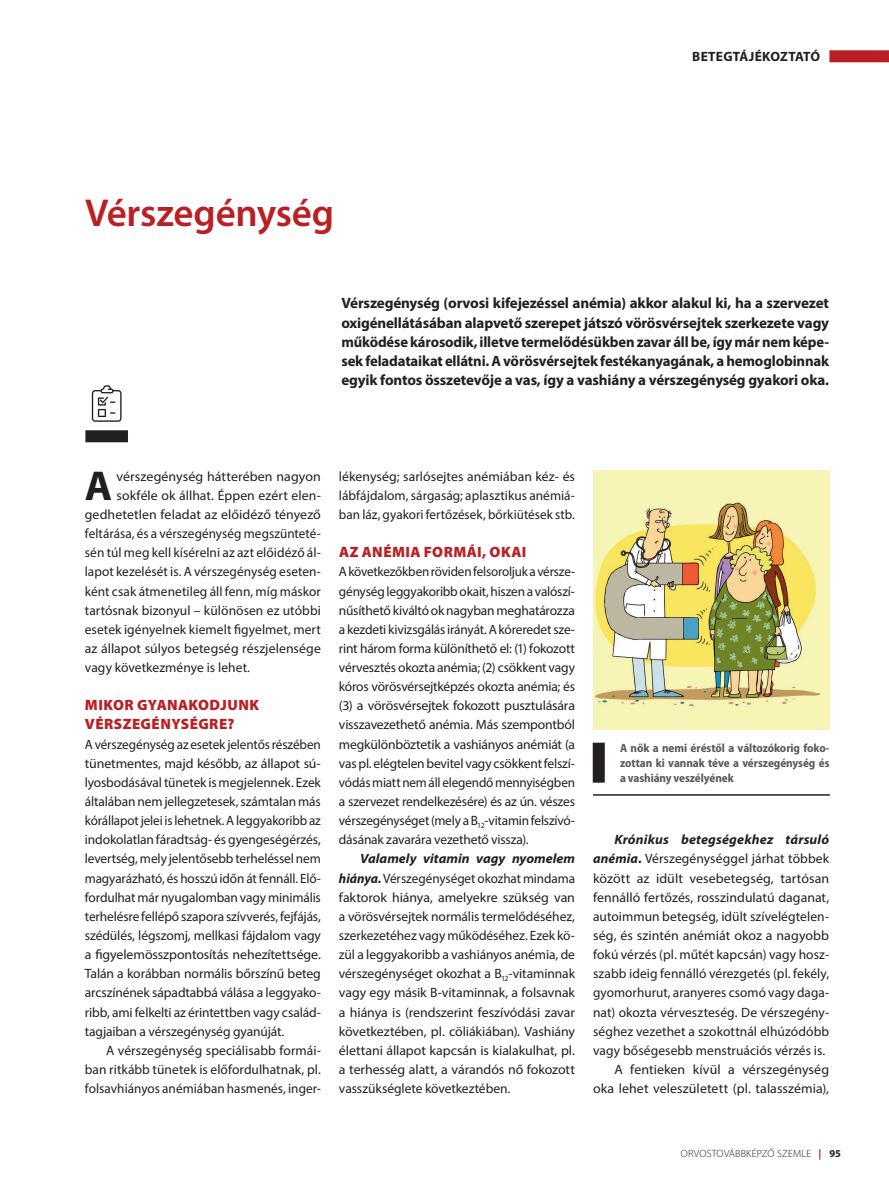
<style>
.page{position:relative;width:889px;height:1191px;background:#fff}
.page>*{position:absolute;margin:0;border:0;box-sizing:border-box;transform-origin:0 0}
.kenyér_iniciálé{font:700 41.85px "Myriad Pro";color:#231f20}
.főcím{font:600 39px "Myriad Pro";letter-spacing:-.005em;color:#ba1f24}
.lead{font:700 15px/19.2px "Myriad Pro";letter-spacing:-.01em;color:#231f20;text-align:justify}
.alcím_1{font:900 15px/19.2px "Myriad Pro";letter-spacing:.03em;color:#ba1f24}
.kenyér_tompa{font:13.5px/19.2px "Myriad Pro";letter-spacing:-.01em;color:#231f20;text-align:justify}
.kenyér{font:13.5px/19.2px "Myriad Pro";letter-spacing:.005em;color:#231f20;text-align:justify}
.kenyér_iniciálé-2{font:13.5px "Myriad Pro";letter-spacing:.005em;color:#231f20}
.t1{font:700 13.5px "Myriad Pro";letter-spacing:.02em;color:#231f20}
.képaláírás{font:700 semi-condensed 12px/15px "Myriad Pro";letter-spacing:-.005em;color:#57585a;text-align:justify}
.t2{font:300 10.5px "Myriad Pro";letter-spacing:.02em;color:#231f20}
.t3{font:700 10.5px "Myriad Pro";color:#231f20}
.s1{font-weight:700;font-style:italic}
.s2{font-weight:700;color:#ba1f24}
</style>
<div class="page">
<div style="left:829px;top:50px;width:60px;height:12px;background:#ba1f24"></div>
<svg style="left:92px;top:385px;width:30px;height:37px"></svg>
<div style="left:85px;top:430px;width:43px;height:12px;background:#231f20"></div>
<img style="left:593px;top:470px;width:236px;height:259px">
<div style="left:593px;top:742px;width:12px;height:40px;background:#231f20"></div>
<hr style="left:593px;top:794px;width:237px;height:1px;background:#231f20">
<p class="t1" style="left:692px;top:48px;width:129px">BETEGTÁJÉKOZTATÓ</p>
<p class="főcím" style="left:85px;top:188px;width:250px">Vérszegénység</p>
<p class="lead" style="left:341px;top:293px;width:489px">Vérszegénység (orvosi kifejezéssel anémia) akkor alakul ki, ha a szervezet oxigénellátásában alapvető szerepet játszó vörösvérsejtek szerkezete vagy működése károsodik, illetve termelődésükben zavar áll be, így már nem képe&shy;sek feladataikat ellátni. A vörösvérsejtek festékanyagának, a hemoglobinnak egyik fontos összetevője a vas, így a vashiány a vérszegénység gyakori oka.</p>
<p class="kenyér_iniciálé" style="left:85px;top:458px;width:29px">A</p>
<p class="kenyér_iniciálé-2" style="left:116px;top:468px;width:206px">vérszegénység hátterében nagyon</p>
<p class="kenyér_iniciálé-2" style="left:116px;top:487px;width:206px">sokféle ok állhat. Éppen ezért elen-</p>
<p class="kenyér_iniciálé-2" style="left:85px;top:506px;width:238px">gedhetetlen feladat az előidéző tényező</p>
<p class="kenyér_iniciálé-2" style="left:85px;top:525px;width:238px">feltárása, és a vérszegénység megszünteté-</p>
<p class="kenyér_iniciálé-2" style="left:85px;top:544px;width:238px">sén túl meg kell kísérelni az azt előidéző ál-</p>
<p class="kenyér_iniciálé-2" style="left:85px;top:563px;width:238px">lapot kezelését is. A vérszegénység eseten-</p>
<p class="kenyér_iniciálé-2" style="left:85px;top:582px;width:238px">ként csak átmenetileg áll fenn, míg máskor</p>
<p class="kenyér_iniciálé-2" style="left:85px;top:602px;width:238px">tartósnak bizonyul – különösen ez utóbbi</p>
<p class="kenyér_iniciálé-2" style="left:85px;top:621px;width:238px">esetek igényelnek kiemelt figyelmet, mert</p>
<p class="kenyér_iniciálé-2" style="left:85px;top:640px;width:238px">az állapot súlyos betegség részjelensége</p>
<p class="kenyér_iniciálé-2" style="left:85px;top:659px;width:167px">vagy következménye is lehet.</p>
<p class="alcím_1" style="left:85px;top:696px;width:176px">MIKOR GYANAKODJUNK<br>VÉRSZEGÉNYSÉGRE?</p>
<p class="kenyér_tompa" style="left:85px;top:734px;width:238px">A vérszegénység az esetek jelentős részében tünetmentes, majd később, az állapot sú&shy;lyosbodásával tünetek is megjelennek. Ezek általában nem jellegzetesek, számtalan más kórállapot jelei is lehetnek. A leggyakoribb az indokolatlan fáradtság- és gyengeségérzés, levertség, mely jelentősebb terheléssel nem magyarázható, és hosszú időn át fennáll. Elő&shy;fordulhat már nyugalomban vagy minimális terhelésre fellépő szapora szívverés, fejfájás, szédülés, légszomj, mellkasi fájdalom vagy a figyelemösszpontosítás nehezítettsége.<br>Talán a korábban normális bőrszínű beteg arcszínének sápadtabbá válása a leggyako&shy;ribb, ami felkelti az érintettben vagy család&shy;tagjaiban a vérszegénység gyanúját.</p>
<p class="kenyér" style="left:85px;top:1040px;width:238px;text-indent:21px">A vérszegénység speciálisabb formái&shy;ban ritkább tünetek is előfordulhatnak, pl. folsavhiányos anémiában hasmenés, inger-</p>
<p class="kenyér" style="left:339px;top:466px;width:238px">lékenység; sarlósejtes anémiában kéz- és lábfájdalom, sárgaság; aplasztikus anémiá&shy;ban láz, gyakori fertőzések, bőrkiütések stb.</p>
<p class="alcím_1" style="left:339px;top:543px;width:189px">AZ ANÉMIA FORMÁI, OKAI</p>
<p class="kenyér_tompa" style="left:339px;top:562px;width:238px">A következőkben röviden felsoroljuk a vérsze&shy;génység leggyakoribb okait, hiszen a valószí&shy;nűsíthető kiváltó ok nagyban meghatározza a kezdeti kivizsgálás irányát. A kóreredet sze&shy;rint három forma különíthető el: (1) fokozott vérvesztés okozta anémia; (2) csökkent vagy kóros vörösvérsejtképzés okozta anémia; és (3) a vörösvérsejtek fokozott pusztulására visszavezethető anémia. Más szempontból megkülönböztetik a vashiányos anémiát (a vas pl. elégtelen bevitel vagy csökkent felszí&shy;vódás miatt nem áll elegendő mennyiségben a szervezet rendelkezésére) és az ún. vészes vérszegénységet (mely a B<sub>12</sub>-vitamin felszívó&shy;dásának zavarára vezethető vissza).</p>
<p class="kenyér" style="left:339px;top:849px;width:238px;text-indent:21px"><span class="s1">Valamely vitamin vagy nyomelem hiánya.</span> Vérszegénységet okozhat mindama faktorok hiánya, amelyekre szükség van a vörösvérsejtek normális termelődéséhez, szerkezetéhez vagy működéséhez. Ezek kö&shy;zül a leggyakoribb a vashiányos anémia, de vérszegénységet okozhat a B<sub>12</sub>-vitaminnak vagy egy másik B-vitaminnak, a folsavnak a hiánya is (rendszerint feszívódási zavar következtében, pl. cöliákiában). Vashiány élettani állapot kapcsán is kialakulhat, pl. a terhesség alatt, a várandós nő fokozott vasszükséglete következtében.</p>
<p class="képaláírás" style="left:620px;top:741px;width:211px">A nők a nemi éréstől a változókorig foko&shy;zottan ki vannak téve a vérszegénység és a vashiány veszélyének</p>
<p class="kenyér" style="left:593px;top:830px;width:238px;text-indent:21px"><span class="s1">Krónikus betegségekhez társuló anémia.</span> Vérszegénységgel járhat többek között az idült vesebetegség, tartósan fennálló fertőzés, rosszindulatú daganat, autoimmun betegség, idült szívelégtelen&shy;ség, és szintén anémiát okoz a nagyobb fokú vérzés (pl. műtét kapcsán) vagy hos - szabb ideig fennálló vérezgetés (pl. fekély, gyomorhurut, aranyeres csomó vagy daga&shy;nat) okozta vérveszteség. De vérszegény&shy;séghez vezethet a szokottnál elhúzódóbb vagy bőségesebb menstruációs vérzés is.</p>
<p class="kenyér" style="left:593px;top:1059px;width:238px;text-align:right">A fentieken kívül a vérszegénység oka lehet veleszületett (pl. talasszémia),</p>
<p class="t2" style="left:681px;top:1148px;width:142px">ORVOSTOVÁBBKÉPZŐ SZEMLE <span class="s2">|</span></p>
<p class="t3" style="left:829px;top:1147px;width:13px">95</p>
</div>
